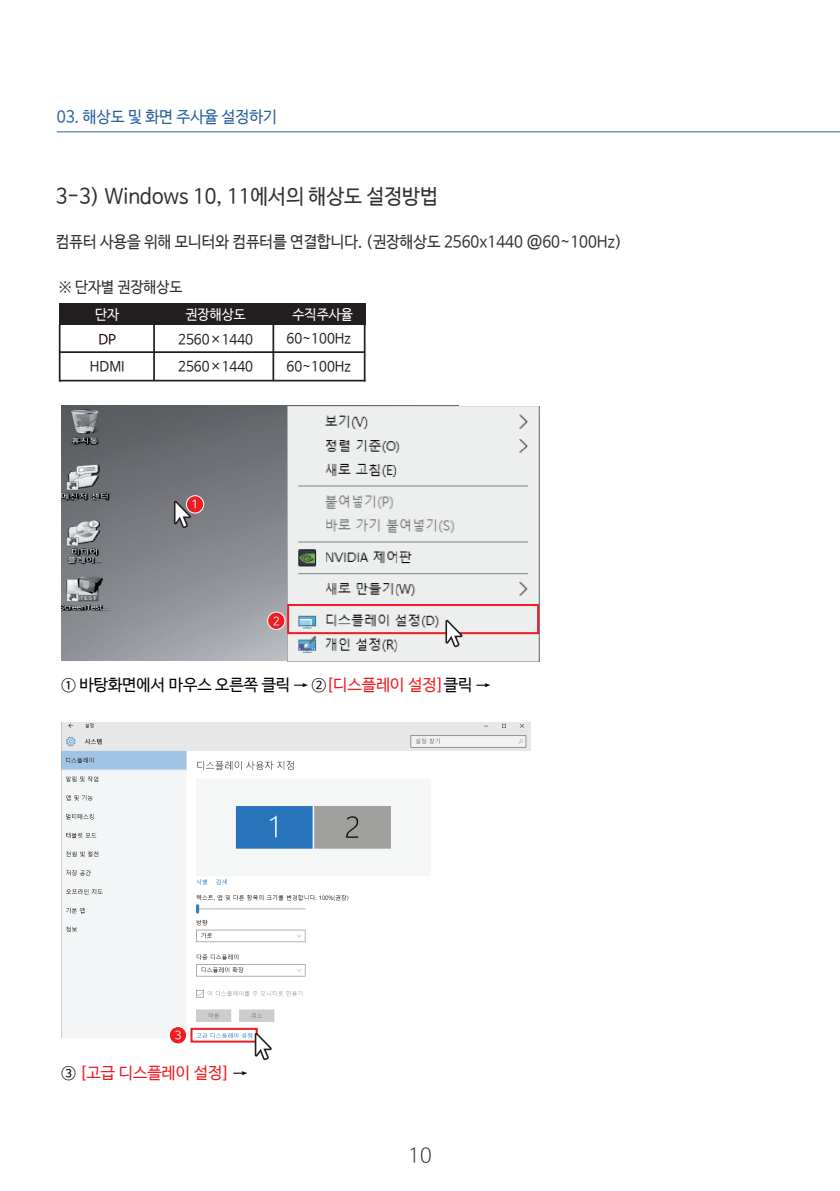
<style>
.page{position:relative;width:840px;height:1191px;background:#fff}
.page>*{position:absolute;margin:0;border:0;box-sizing:border-box;transform-origin:0 0}
.t1{font:20.6px "Nanum Barun Gothic";color:#312f30}
.t2{font:300 20px "Nanum Barun Gothic";color:#312f30}
.t3{font:16px "Nanum Barun Gothic";color:#312f30;scale:.95 1}
.t4{font:16px "Nanum Barun Gothic";color:#030303}
.t5{font:16px "Nanum Barun Gothic";color:#28619d}
.t6{font:16px "Nanum Barun Gothic";color:#ee1d23}
.t7{font:15.4px "Nanum Barun Gothic";color:#312f30;scale:.95 1}
.t8{font:13.8px "Nanum Barun Gothic";color:#231f20}
.t9{font:13.8px "Nanum Barun Gothic";color:#fff}
.t10{font:13.8px "Nanum Barun Gothic";color:#170000}
.t11{font:12px "Nanum Square OTFR";color:#fff}
.s1{color:#ee1d23}
.s2{color:#030303}
</style>
<div class="page">
<hr style="left:57px;top:131px;width:782px;height:1px;background:#28619d">
<div style="left:59px;top:304px;width:306px;height:21px;background:#231f20"></div>
<hr style="left:59px;top:351px;width:306px;height:2px;background:#231f20">
<hr style="left:363px;top:324px;width:2px;height:57px;background:#231f20">
<hr style="left:272px;top:324px;width:2px;height:57px;background:#231f20">
<hr style="left:153px;top:324px;width:2px;height:57px;background:#231f20">
<hr style="left:59px;top:324px;width:1px;height:57px;background:#231f20">
<hr style="left:59px;top:380px;width:306px;height:1px;background:#231f20">
<img style="left:62px;top:722px;width:468px;height:315px">
<img style="left:61px;top:406px;width:226px;height:255px">
<div style="left:186px;top:496px;width:18px;height:17px;background:#ee1d23;border-radius:50%"></div>
<div style="left:186px;top:495px;width:18px;height:18px;border:1px solid #fff;border-radius:50%"></div>
<div style="left:267px;top:612px;width:18px;height:17px;background:#ee1d23;border-radius:50%"></div>
<div style="left:267px;top:611px;width:18px;height:19px;border:1px solid #fff;border-radius:50%"></div>
<svg style="left:169px;top:1025px;width:18px;height:19px"></svg>
<div style="left:169px;top:1026px;width:18px;height:18px;border:1px solid #fff;border-radius:50%"></div>
<div style="left:190px;top:1027px;width:67px;height:15px;border:2px solid #ee1d23"></div>
<svg style="left:253px;top:1031px;width:19px;height:30px"></svg>
<svg style="left:173px;top:499px;width:18px;height:30px"></svg>
<img style="left:287px;top:406px;width:252px;height:255px">
<div style="left:287px;top:604px;width:252px;height:30px;border:2px solid #ee1d23"></div>
<svg style="left:444px;top:618px;width:19px;height:30px"></svg>
<p class="t5" style="left:57px;top:108px;width:222px">03. 해상도 및 화면 주사율 설정하기</p>
<p class="t1" style="left:56px;top:186px;width:383px">3-3) Windows 10, 11에서의 해상도 설정방법</p>
<p class="t3" style="left:56px;top:233px;width:597px">컴퓨터 사용을 위해 모니터와 컴퓨터를 연결합니다. (권장해상도 2560x1440 @60~100Hz)</p>
<p class="t7" style="left:59px;top:279px;width:132px">※ 단자별 권장해상도</p>
<p class="t9" style="left:185px;top:308px;width:62px">권장해상도</p>
<p class="t8" style="left:178px;top:359px;width:76px">2560×1440</p>
<p class="t9" style="left:292px;top:308px;width:62px">수직주사율</p>
<p class="t8" style="left:286px;top:360px;width:66px">60~100Hz</p>
<p class="t9" style="left:95px;top:308px;width:26px">단자</p>
<p class="t8" style="left:90px;top:359px;width:36px">HDMI</p>
<p class="t10" style="left:98px;top:333px;width:19px">DP</p>
<p class="t8" style="left:178px;top:333px;width:76px">2560×1440</p>
<p class="t8" style="left:286px;top:331px;width:66px">60~100Hz</p>
<p class="t11" style="left:191px;top:498px;width:9px">1</p>
<p class="t11" style="left:272px;top:614px;width:9px">2</p>
<p class="t4" style="left:62px;top:676px;width:430px">① 바탕화면에서 마우스 오른쪽 클릭 → ②<span class="s1">[디스플레이 설정]</span>클릭 →</p>
<p class="t11" style="left:174px;top:1029px;width:9px">3</p>
<p class="t6" style="left:62px;top:1064px;width:187px"><span class="s2">③</span> [고급 디스플레이 설정] <span class="s2">→</span></p>
<p class="t2" style="left:408px;top:1145px;width:25px">10</p>
</div>
